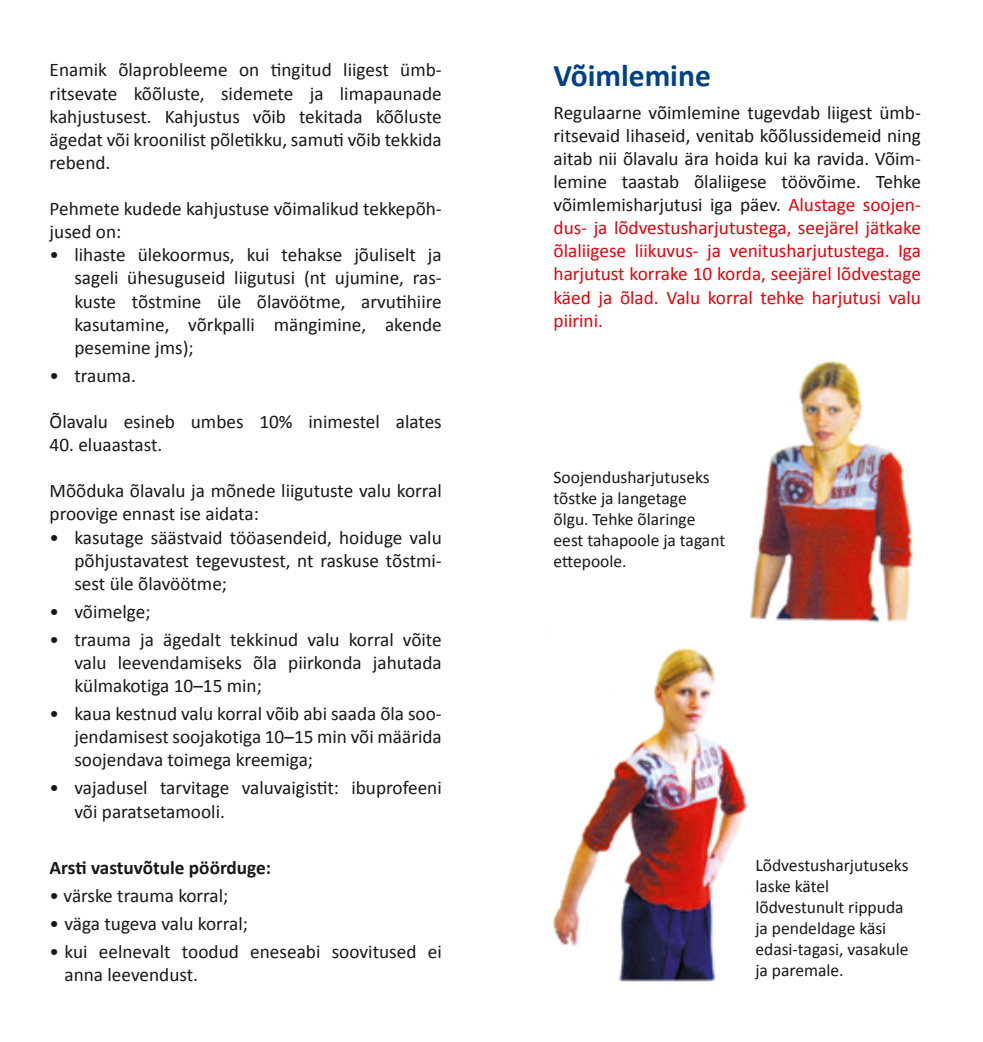
<style>
.page{position:relative;width:983px;height:1042px;background:#fff}
.page>*{position:absolute;margin:0;border:0;box-sizing:border-box;transform-origin:0 0}
.t1{font:700 31.5px "Calibri";color:#004188}
.t2{font:19.25px/23.1px "Calibri";color:#181716;text-align:justify}
.t3{font:19.25px/23.1px "Calibri";color:#e3000b;text-align:justify}
.t4{font:700 19.25px "Calibri";color:#181716}
.t5{font:17.5px/21px "Calibri";color:#181716}
.s1{color:#181716}
</style>
<div class="page">
<img style="left:750px;top:361px;width:163px;height:262px">
<img style="left:553px;top:648px;width:195px;height:334px">
<p class="t2" style="left:50px;top:58px;width:393px">Enamik õlaprobleeme on tingitud liigest ümb&shy;ritsevate kõõluste, sidemete ja limapaunade kahjustusest. Kahjustus võib tekitada kõõluste ägedat või kroonilist põletikku, samuti võib tekkida rebend.</p>
<p class="t2" style="left:50px;top:196px;width:393px">Pehmete kudede kahjustuse võimalikud tekkepõh&shy;jused on:</p>
<p class="t2" style="left:74px;top:242px;width:369px;text-indent:-25px">• lihaste ülekoormus, kui tehakse jõuliselt ja sageli ühesuguseid liigutusi (nt ujumine, ras&shy;kuste tõstmine üle õlavöötme, arvutihiire kasutamine, võrkpalli mängimine, akende pesemine jms);</p>
<p class="t2" style="left:50px;top:363px;width:88px">• trauma.</p>
<p class="t2" style="left:50px;top:409px;width:393px">Õlavalu esineb umbes 10% inimestel alates</p>
<p class="t2" style="left:50px;top:432px;width:114px">40. eluaastast.</p>
<p class="t2" style="left:50px;top:478px;width:393px">Mõõduka õlavalu ja mõnede liigutuste valu korral proovige ennast ise aidata:</p>
<p class="t2" style="left:74px;top:525px;width:369px;text-indent:-25px">• kasutage säästvaid tööasendeid, hoiduge valu põhjustavatest tegevustest, nt raskuse tõstmi&shy;sest üle õlavöötme;</p>
<p class="t2" style="left:50px;top:599px;width:102px">• võimelge;</p>
<p class="t2" style="left:74px;top:627px;width:369px;text-indent:-25px">• trauma ja ägedalt tekkinud valu korral võite valu leevendamiseks õla piirkonda jahutada külmakotiga 10–15 min;</p>
<p class="t2" style="left:74px;top:701px;width:369px;text-indent:-25px">• kaua kestnud valu korral võib abi saada õla soo&shy;jendamisest soojakotiga 10–15 min või määrida soojendava toimega kreemiga;</p>
<p class="t2" style="left:74px;top:775px;width:369px;text-indent:-25px">• vajadusel tarvitage valuvaigistit: ibuprofeeni või paratsetamooli.</p>
<p class="t4" style="left:50px;top:853px;width:223px">Arsti vastuvõtule pöörduge:</p>
<p class="t2" style="left:50px;top:883px;width:180px">• värske trauma korral;</p>
<p class="t2" style="left:50px;top:911px;width:200px">• väga tugeva valu korral;</p>
<p class="t2" style="left:64px;top:939px;width:379px;text-indent:-15px">• kui eelnevalt toodud eneseabi soovitused ei anna leevendust.</p>
<h1 class="t1" style="left:553px;top:53px;width:159px">Võimlemine</h1>
<p class="t3" style="left:553px;top:100px;width:369px"><span class="s1">Regulaarne võimlemine tugevdab liigest ümb&shy;ritsevaid lihaseid, venitab kõõlussidemeid ning aitab nii õlavalu ära hoida kui ka ravida. Võim&shy;lemine taastab õlaliigese töövõime. Tehke võimlemisharjutusi iga päev.</span> Alustage soojen&shy;dus- ja lõdvestusharjutustega, seejärel jätkake õlaliigese liikuvus- ja venitusharjutustega. Iga harjutust korrake 10 korda, seejärel lõdvestage käed ja õlad. Valu korral tehke harjutusi valu piirini.</p>
<p class="t5" style="left:553px;top:466px;width:173px">Soojendusharjutuseks tõstke ja langetage õlgu. Tehke õlaringe eest tahapoole ja tagant ettepoole.</p>
<p class="t5" style="left:755px;top:854px;width:155px">Lõdvestusharjutuseks laske kätel lõdvestunult rippuda ja pendeldage käsi edasi-tagasi, vasakule ja paremale.</p>
</div>
